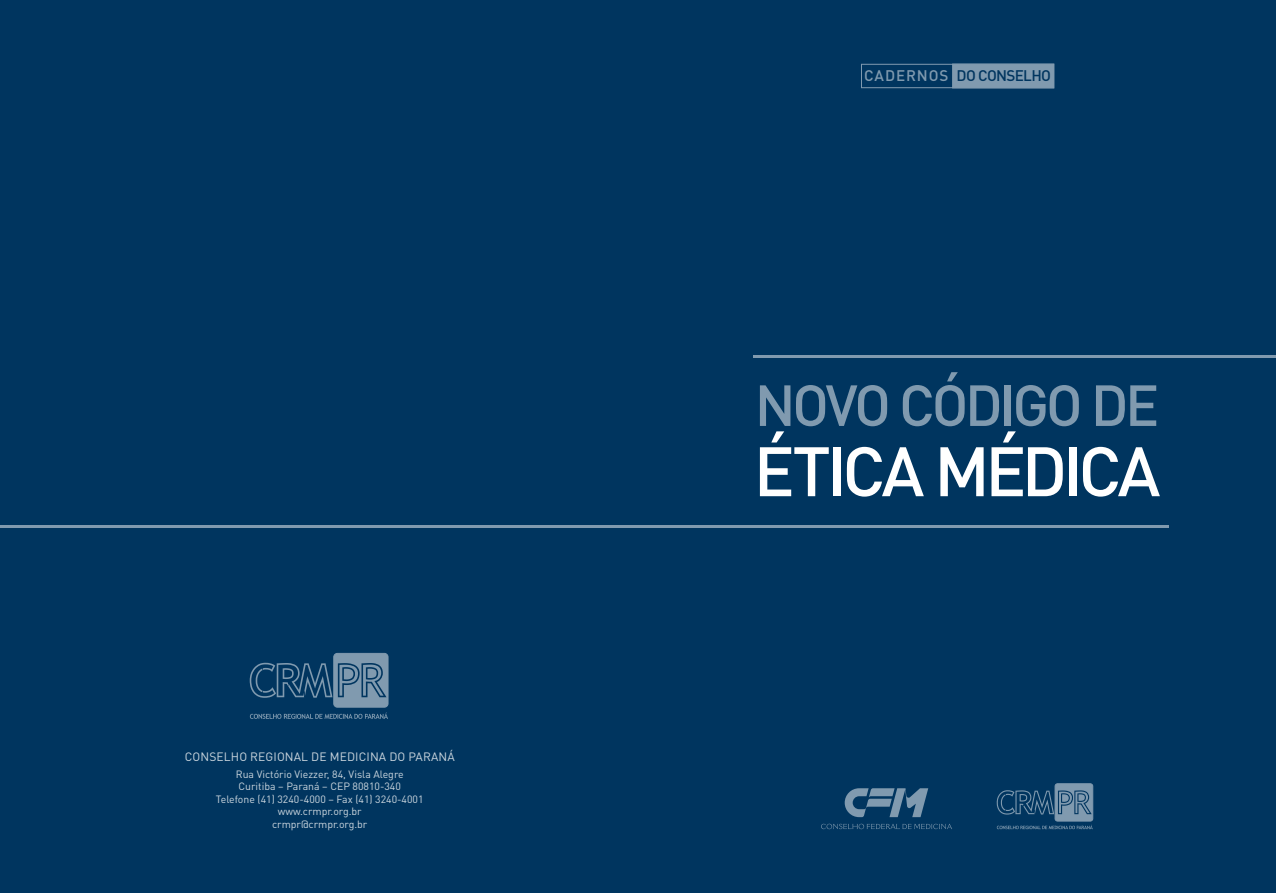
<style>
.page{position:relative;width:1276px;height:893px;background:#00355f}
.page>*{position:absolute;margin:0;border:0;box-sizing:border-box;transform-origin:0 0}
.t1{font:500 68.7px "DIN";letter-spacing:-.06em;color:#fff}
.t2{font:500 57px "DIN";letter-spacing:-.06em;color:#809aaf}
.t3{font:500 15.15px "DIN";letter-spacing:-.035em;color:#00355f}
.t4{font:12px "DIN Pro";letter-spacing:.01em;color:#ccd7df}
.t5{font:10.5px/12.6px "DIN Pro";color:#ccd7df;text-align:center}
.s1{color:#809aaf}
</style>
<div class="page">
<hr style="left:753px;top:355px;width:523px;height:2px;background:#809aaf">
<hr style="left:0;top:525px;width:1168px;height:2px;background:#809aaf">
<div style="left:861px;top:64px;width:193px;height:24px;border:1px solid #809aaf"></div>
<div style="left:952px;top:64px;width:102px;height:24px;background:#809aaf"></div>
<svg style="left:250px;top:712px;width:138px;height:7px"></svg>
<div style="left:334px;top:653px;width:54px;height:54px;background:#809aaf;border-radius:4px"></div>
<div style="left:333px;top:653px;width:55px;height:54px;border:1px solid #809aaf;border-radius:4px"></div>
<svg style="left:250px;top:663px;width:82px;height:35px"></svg>
<svg style="left:338px;top:663px;width:48px;height:34px"></svg>
<svg style="left:997px;top:825px;width:95px;height:4px"></svg>
<div style="left:1055px;top:784px;width:37px;height:37px;background:#809aaf;border-radius:3px"></div>
<div style="left:1055px;top:784px;width:38px;height:37px;border:1px solid #809aaf;border-radius:3px"></div>
<svg style="left:996px;top:790px;width:95px;height:25px"></svg>
<svg style="left:821px;top:824px;width:131px;height:5px"></svg>
<svg style="left:844px;top:788px;width:84px;height:29px"></svg>
<p class="t4" style="left:185px;top:748px;width:271px">Conselho Regional de Medicina do Paraná</p>
<p class="t5" style="left:216px;top:767px;width:209px">Rua Victório Viezzer, 84, Visla Alegre<br>Curitiba – Paraná – CEP 80810-340<br>Telefone (41) 3240-4000 – Fax (41) 3240-4001 www.crmpr.org.br<br>crmpr@crmpr.org.br</p>
<h3 class="t3" style="left:864px;top:66px;width:189px"><span class="s1">CADERNOS</span> DO CONSELHO</h3>
<h2 class="t2" style="left:754px;top:369px;width:406px">NOVO CÓDIGO DE</h2>
<h1 class="t1" style="left:753px;top:427px;width:267px">ÉTICA MÉDICA</h1>
</div>
